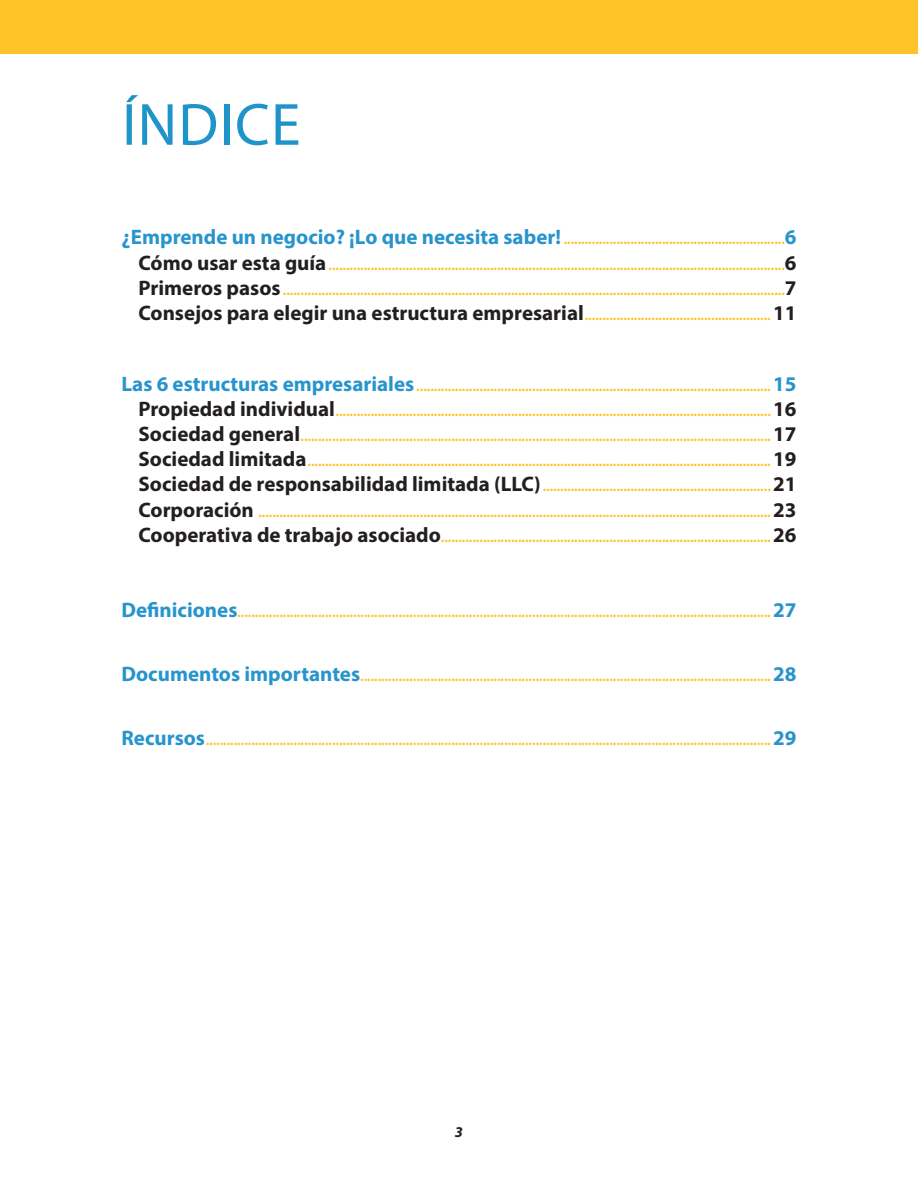
<style>
.page{position:relative;width:918px;height:1188px;background:#fff}
.page>*{position:absolute;margin:0;border:0;box-sizing:border-box;transform-origin:0 0}
.Section_1_Heading{font:60px "Myriad Pro";letter-spacing:.02em;color:#1e94cb}
.t1{font:italic 700 15px "Myriad Pro";color:#231f20}
.t2{font:700 13.5px/25.2px "Myriad Pro";color:#fec427;text-align:justify}
.s1{font-size:21px;color:#2794cc}
.s2{font-size:21px;color:#231f20}
</style>
<div class="page">
<div style="left:0;top:0;width:917px;height:54px;background:#fec427"></div>
<p class="Section_1_Heading" style="left:122px;top:88px;width:180px">ÍNDICE</p>
<p class="t2" style="left:138px;top:227px;width:660px;text-indent:-17px"><span class="s1">¿Emprende un negocio? ¡Lo que necesita saber!</span> ...............................................................<span class="s1">6<br></span><span class="s2">Cómo usar esta guía</span> ..................................................................................................................................<span class="s2">6<br>Primeros pasos</span> ...............................................................................................................................................<span class="s2">7<br>Consejos para elegir una estructura empresarial</span>..................................................... <span class="s2">11</span></p>
<p class="t2" style="left:138px;top:373px;width:660px;text-indent:-17px"><span class="s1">Las 6 estructuras empresariales</span>..................................................................................................... <span class="s1">15<br></span><span class="s2">Propiedad individual</span>............................................................................................................................ <span class="s2">16<br>Sociedad general</span>...................................................................................................................................... <span class="s2">17<br>Sociedad limitada</span>.................................................................................................................................... <span class="s2">19<br>Sociedad de responsabilidad limitada (LLC)</span>................................................................. <span class="s2">21<br>Corporación</span> .................................................................................................................................................. <span class="s2">23<br>Cooperativa de trabajo asociado</span>.............................................................................................. <span class="s2">26</span></p>
<p class="t2" style="left:122px;top:600px;width:677px"><span class="s1">Definiciones</span>........................................................................................................................................................ <span class="s1">27</span></p>
<p class="t2" style="left:122px;top:664px;width:677px"><span class="s1">Documentos importantes</span>..................................................................................................................... <span class="s1">28</span></p>
<p class="t2" style="left:122px;top:728px;width:677px"><span class="s1">Recursos</span>................................................................................................................................................................. <span class="s1">29</span></p>
<p class="t1" style="left:455px;top:1122px;width:10px">3</p>
</div>
